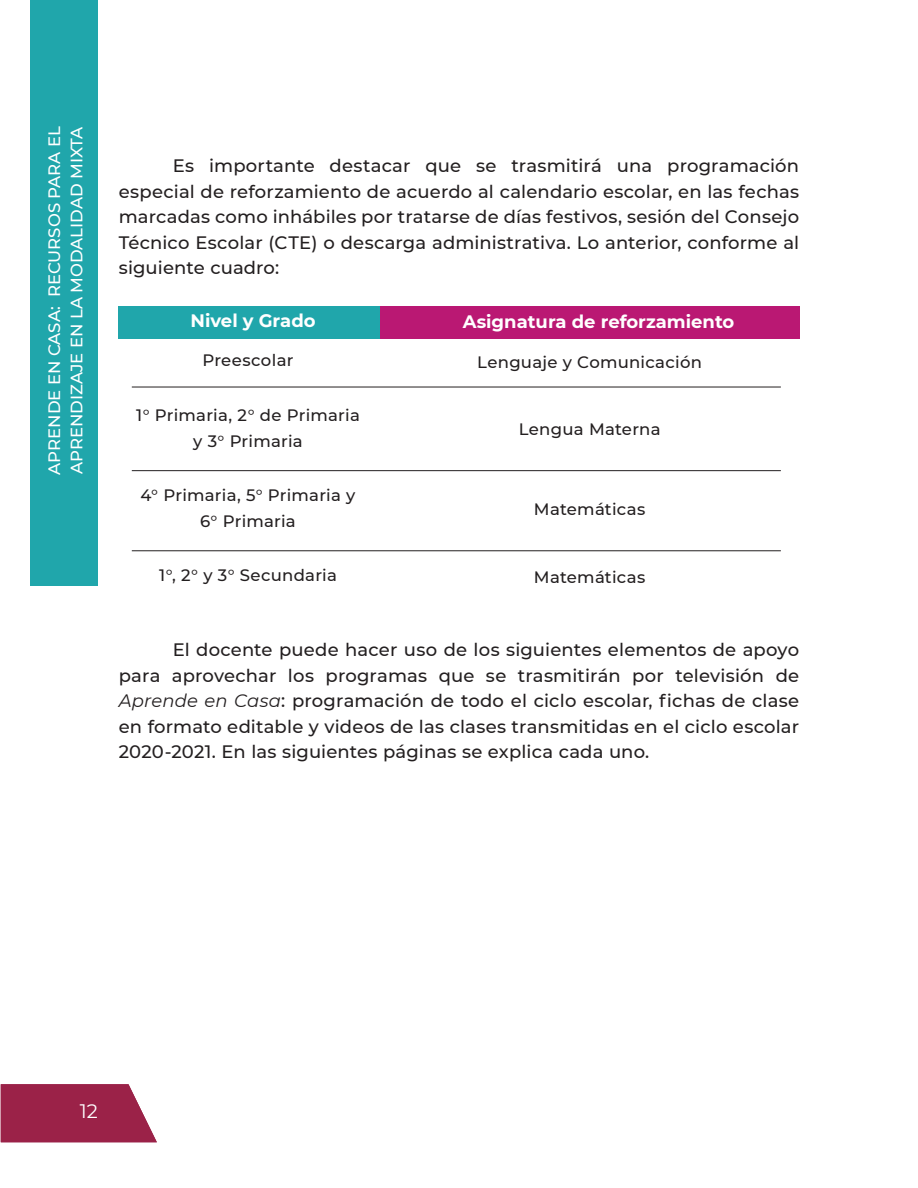
<style>
.page{position:relative;width:918px;height:1188px;background:#fff}
.page>*{position:absolute;margin:0;border:0;box-sizing:border-box;transform-origin:0 0}
.t1{font:19.5px "Montserrat";color:#fff}
.t2{font:500 18px/25.5px "Montserrat";letter-spacing:.01em;color:#231f20;text-align:justify}
.Estilo_de_párrafo_1{font:700 18px "Montserrat";color:#fff}
.Estilo_de_párrafo_1-2{font:500 16.5px/25.5px "Montserrat";letter-spacing:.015em;color:#231f20;text-align:center}
.t3{font:500 16.5px "Montserrat";color:#fff}
.s1{font-weight:400;font-style:italic}
</style>
<div class="page">
<div style="left:30px;top:0;width:67px;height:585px;background:#20a6ab"></div>
<svg style="left:1px;top:1084px;width:156px;height:58px;background:#a33558"></svg>
<div style="left:119px;top:306px;width:261px;height:33px;background:#20a6ab"></div>
<div style="left:380px;top:306px;width:419px;height:33px;background:#ba1873"></div>
<hr style="left:132px;top:387px;width:649px;height:1px;background:#231f20">
<hr style="left:132px;top:470px;width:649px;height:1px;background:#231f20">
<hr style="left:132px;top:550px;width:649px;height:1px;background:#231f20">
<p class="t3" style="left:43px;top:475px;width:350px;rotate:-90deg">APRENDE EN CASA: RECURSOS PARA EL</p>
<p class="t3" style="left:65px;top:474px;width:349px;rotate:-90deg">APRENDIZAJE EN LA MODALIDAD MIXTA</p>
<p class="t2" style="left:119px;top:152px;width:682px;text-indent:54px">Es importante destacar que se trasmitirá una programación especial de reforzamiento de acuerdo al calendario escolar, en las fechas marcadas como inhábiles por tratarse de días festivos, sesión del Consejo Técnico Escolar (CTE) o descarga administrativa. Lo anterior, conforme al siguiente cuadro:</p>
<p class="Estilo_de_párrafo_1" style="left:191px;top:307px;width:127px">Nivel y Grado</p>
<p class="Estilo_de_párrafo_1" style="left:463px;top:309px;width:273px">Asignatura de reforzamiento</p>
<p class="Estilo_de_párrafo_1-2" style="left:202px;top:347px;width:93px">Preescolar</p>
<p class="Estilo_de_párrafo_1-2" style="left:477px;top:349px;width:226px">Lenguaje y Comunicación</p>
<p class="Estilo_de_párrafo_1-2" style="left:136px;top:402px;width:225px">1° Primaria, 2° de Primaria y 3° Primaria</p>
<p class="Estilo_de_párrafo_1-2" style="left:141px;top:482px;width:216px">4° Primaria, 5° Primaria y<br>6° Primaria</p>
<p class="Estilo_de_párrafo_1-2" style="left:159px;top:562px;width:179px">1°, 2° y 3° Secundaria</p>
<p class="Estilo_de_párrafo_1-2" style="left:519px;top:416px;width:143px">Lengua Materna</p>
<p class="Estilo_de_párrafo_1-2" style="left:534px;top:496px;width:113px">Matemáticas</p>
<p class="Estilo_de_párrafo_1-2" style="left:534px;top:563px;width:113px">Matemáticas</p>
<p class="t2" style="left:119px;top:637px;width:682px;text-indent:54px">El docente puede hacer uso de los siguientes elementos de apoyo para aprovechar los programas que se trasmitirán por televisión de <span class="s1">Aprende en Casa</span>: programación de todo el ciclo escolar, fichas de clase en formato editable y videos de las clases transmitidas en el ciclo escolar 2020-2021. En las siguientes páginas se explica cada uno.</p>
<p class="t1" style="left:80px;top:1098px;width:20px">12</p>
</div>
